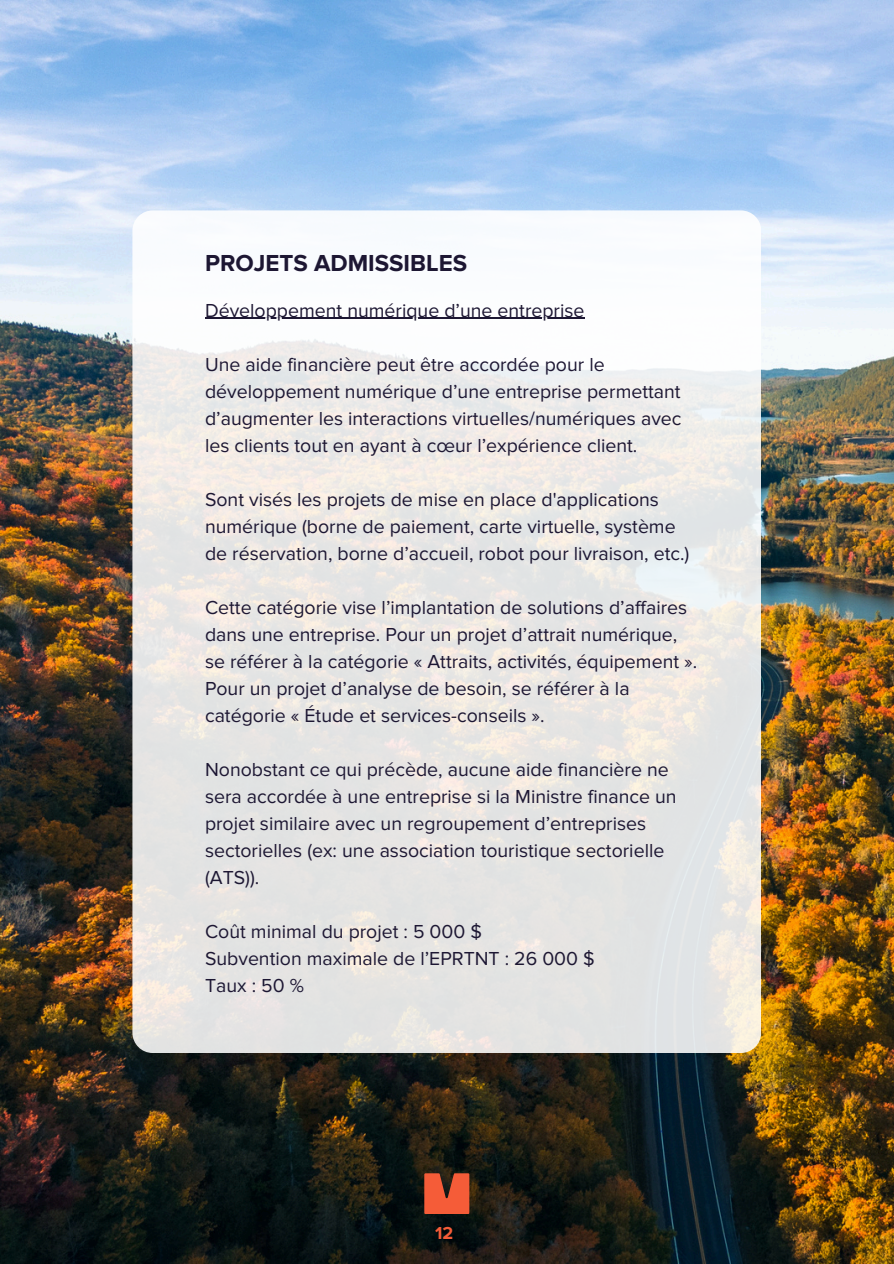
<style>
.page{position:relative;width:894px;height:1264px;background:#fff}
.page>*{position:absolute;margin:0;border:0;box-sizing:border-box;transform-origin:0 0}
.t1{font:700 24px "Proxima Nova";color:#1d1733}
.t2{font:19.5px/27px "Proxima Nova";color:#1d1733}
.t3{font:700 18px "Proxima Nova";color:#f55c38}
</style>
<div class="page">
<img style="left:0;top:0;width:893px;height:1263px">
<svg style="left:132px;top:210px;width:629px;height:842px;fill:#e8e6e4"></svg>
<hr style="left:205px;top:318px;width:379px;height:1px;background:#1d1733">
<svg style="left:424px;top:1173px;width:45px;height:40px;background:#d95433"></svg>
<p class="t1" style="left:205px;top:249px;width:263px">PROJETS ADMISSIBLES</p>
<h1 class="t2" style="left:205px;top:297px;width:381px">Développement numérique d’une entreprise</h1>
<p class="t2" style="left:205px;top:351px;width:478px">Une aide financière peut être accordée pour le développement numérique d’une entreprise permettant d’augmenter les interactions virtuelles/numériques avec les clients tout en ayant à cœur l’expérience client.</p>
<p class="t2" style="left:205px;top:486px;width:486px">Sont visés les projets de mise en place d'applications numérique (borne de paiement, carte virtuelle, système de réservation, borne d’accueil, robot pour livraison, etc.)</p>
<p class="t2" style="left:205px;top:594px;width:493px">Cette catégorie vise l’implantation de solutions d’affaires dans une entreprise. Pour un projet d’attrait numérique, se référer à la catégorie « Attraits, activités, équipement ».<br>Pour un projet d’analyse de besoin, se référer à la catégorie « Étude et services-conseils ».</p>
<p class="t2" style="left:205px;top:756px;width:473px">Nonobstant ce qui précède, aucune aide financière ne sera accordée à une entreprise si la Ministre finance un projet similaire avec un regroupement d’entreprises sectorielles (ex: une association touristique sectorielle (ATS)).</p>
<p class="t2" style="left:205px;top:918px;width:278px">Coût minimal du projet : 5 000 $</p>
<p class="t2" style="left:205px;top:945px;width:391px">Subvention maximale de l’EPRTNT : 26 000 $</p>
<p class="t2" style="left:205px;top:972px;width:100px">Taux : 50 %</p>
<p class="t3" style="left:435px;top:1222px;width:20px">12</p>
</div>
